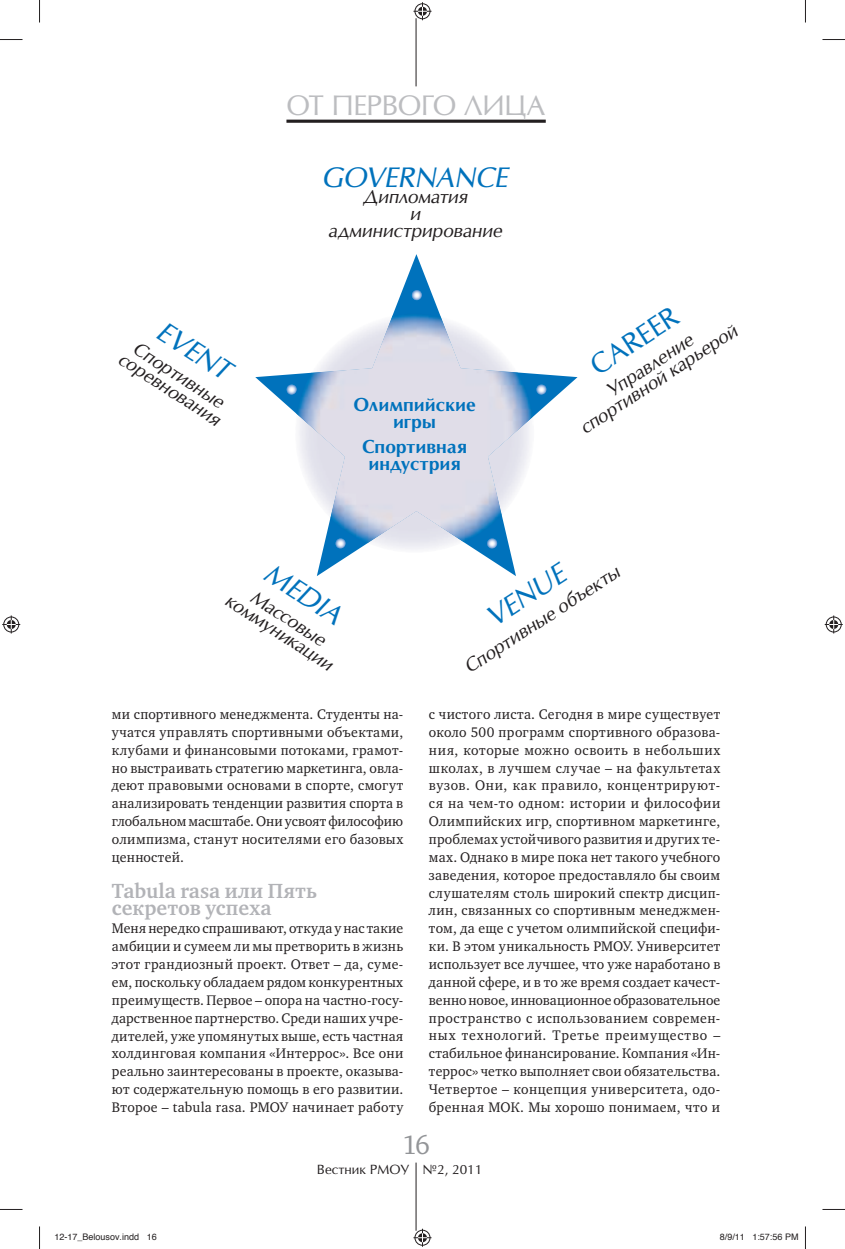
<style>
.page{position:relative;width:845px;height:1249px;background:#fff}
.page>*{position:absolute;margin:0;border:0;box-sizing:border-box;transform-origin:0 0}
.t1{font:italic 27px "Opium New";letter-spacing:-.03em;color:#0072bc}
.t2{font:27px "Opium New";letter-spacing:-.04em;color:#bcbdc0}
.t3{font:27px "Opium New";color:#0072bc}
.t4{font:27px "Charter ITC";color:#939598}
.t5{font:700 21px/17.9px "Charter ITC";letter-spacing:.01em;color:#b2b3b7}
.t6{font:italic 18px/16.6px "Opium New";letter-spacing:-.005em;color:#231f20;text-align:center}
.t7{font:700 18px/16.6px "Opium New";color:#0072bc;text-align:center}
.t8{font:14.25px/17.9px "Charter ITC";letter-spacing:.03em;color:#231f20;text-align:justify}
.t9{font:12.75px "Opium New";color:#231f20}
.t10{font:9px "Helvetica";color:#231f20}
</style>
<div class="page">
<svg style="left:255px;top:254px;width:322px;height:322px"></svg>
<hr style="left:286px;top:120px;width:259px;height:3px;background:#231f20">
<hr style="left:415px;top:1162px;width:1px;height:68px;background:#231f20">
<hr style="left:415px;top:18px;width:1px;height:68px;background:#231f20">
<img style="left:295px;top:316px;width:239px;height:236px">
<img style="left:296px;top:314px;width:237px;height:229px">
<svg style="left:410px;top:289px;width:12px;height:11px"></svg>
<svg style="left:535px;top:383px;width:11px;height:12px"></svg>
<svg style="left:285px;top:383px;width:12px;height:12px"></svg>
<svg style="left:334px;top:537px;width:12px;height:12px"></svg>
<svg style="left:486px;top:537px;width:11px;height:12px"></svg>
<svg style="left:0;top:39px;width:22px;height:1px"></svg>
<svg style="left:822px;top:39px;width:22px;height:1px"></svg>
<svg style="left:0;top:1209px;width:22px;height:1px"></svg>
<svg style="left:822px;top:1209px;width:22px;height:1px"></svg>
<svg style="left:39px;top:0;width:1px;height:23px"></svg>
<svg style="left:39px;top:1226px;width:1px;height:22px"></svg>
<svg style="left:805px;top:0;width:1px;height:23px"></svg>
<svg style="left:805px;top:1226px;width:1px;height:22px"></svg>
<svg style="left:413px;top:2px;width:18px;height:18px"></svg>
<svg style="left:413px;top:1228px;width:18px;height:18px"></svg>
<svg style="left:2px;top:615px;width:18px;height:18px"></svg>
<svg style="left:824px;top:615px;width:18px;height:18px"></svg>
<h1 class="t2" style="left:286px;top:94px;width:260px">ОТ ПЕРВОГО ЛИЦА</h1>
<h1 class="t1" style="left:166px;top:319px;width:84px;rotate:33deg">EVENT</h1>
<p class="t6" style="left:134px;top:337px;width:119px;rotate:33deg">Спортивные соревнования</p>
<h1 class="t1" style="left:322px;top:166px;width:188px">GOVERNANCE</h1>
<p class="t6" style="left:329px;top:190px;width:175px">Дипломатия<br>и администрирование</p>
<p class="t7" style="left:353px;top:397px;width:123px">Олимпийские игры</p>
<p class="t7" style="left:362px;top:439px;width:106px">Спортивная индустрия</p>
<h1 class="t3" style="left:586px;top:358px;width:101px;rotate:-33deg">CAREER</h1>
<p class="t6" style="left:569px;top:408px;width:185px;rotate:-33deg">Управление спортивной карьерой</p>
<h1 class="t1" style="left:275px;top:561px;width:88px;rotate:33deg">MEDIA</h1>
<p class="t6" style="left:257px;top:589px;width:87px;rotate:33deg">Массовые</p>
<p class="t6" style="left:232px;top:592px;width:126px;rotate:33deg">коммуникации</p>
<p class="t8" style="left:112px;top:706px;width:293px">ми спортивного менеджмента. Студенты на&shy;учатся управлять спортивными объектами, клубами и финансовыми потоками, грамот&shy;но выстраивать стратегию маркетинга, овла&shy;деют правовыми основами в спорте, смогут анализировать тенденции развития спорта в глобальном масштабе. Они усвоят философию олимпизма, станут носителями его базовых ценностей.</p>
<h2 class="t5" style="left:112px;top:883px;width:207px">Tabula rasa или Пять секретов успеха</h2>
<p class="t8" style="left:112px;top:920px;width:293px">Меня нередко спрашивают, откуда у нас такие амбиции и сумеем ли мы претворить в жизнь этот грандиозный проект. Ответ – да, суме&shy;ем, поскольку обладаем рядом конкурентных преимуществ. Первое – опора на частно-госу&shy;дарственное партнерство. Среди наших учре&shy;дителей, уже упомянутых выше, есть частная холдинговая компания «Интеррос». Все они реально заинтересованы в проекте, оказыва&shy;ют содержательную помощь в его развитии.<br>Второе – tabula rasa. РМОУ начинает работу</p>
<h1 class="t1" style="left:483px;top:609px;width:90px;rotate:-33deg">VENUE</h1>
<p class="t6" style="left:463px;top:662px;width:182px;rotate:-33deg">Спортивные объекты</p>
<p class="t8" style="left:429px;top:706px;width:293px">с чистого листа. Сегодня в мире существует около 500 программ спортивного образова&shy;ния, которые можно освоить в небольших школах, в лучшем случае – на факультетах вузов. Они, как правило, концентрируют&shy;ся на чем-то одном: истории и философии Олимпийских игр, спортивном маркетинге, проблемах устойчивого развития и других те&shy;мах. Однако в мире пока нет такого учебного заведения, которое предоставляло бы своим слушателям столь широкий спектр дисцип&shy;лин, связанных со спортивным менеджмен&shy;том, да еще с учетом олимпийской специфи&shy;ки. В этом уникальность РМОУ. Университет использует все лучшее, что уже наработано в данной сфере, и в то же время создает качест&shy;венно новое, инновационное образовательное пространство с использованием современ&shy;ных технологий. Третье преимущество – стабильное финансирование. Компания «Ин&shy;террос» четко выполняет свои обязательства.<br>Четвертое – концепция университета, одо&shy;бренная МОК. Мы хорошо понимаем, что и</p>
<h1 class="t4" style="left:402px;top:1134px;width:29px">16</h1>
<p class="t9" style="left:317px;top:1163px;width:167px">Вестник РМОУ №2, 2011</p>
<p class="t10" style="left:55px;top:1232px;width:104px">12-17_Belousov.indd 16</p>
<p class="t10" style="left:719px;top:1232px;width:80px">8/9/11 1:57:56 PM</p>
</div>
